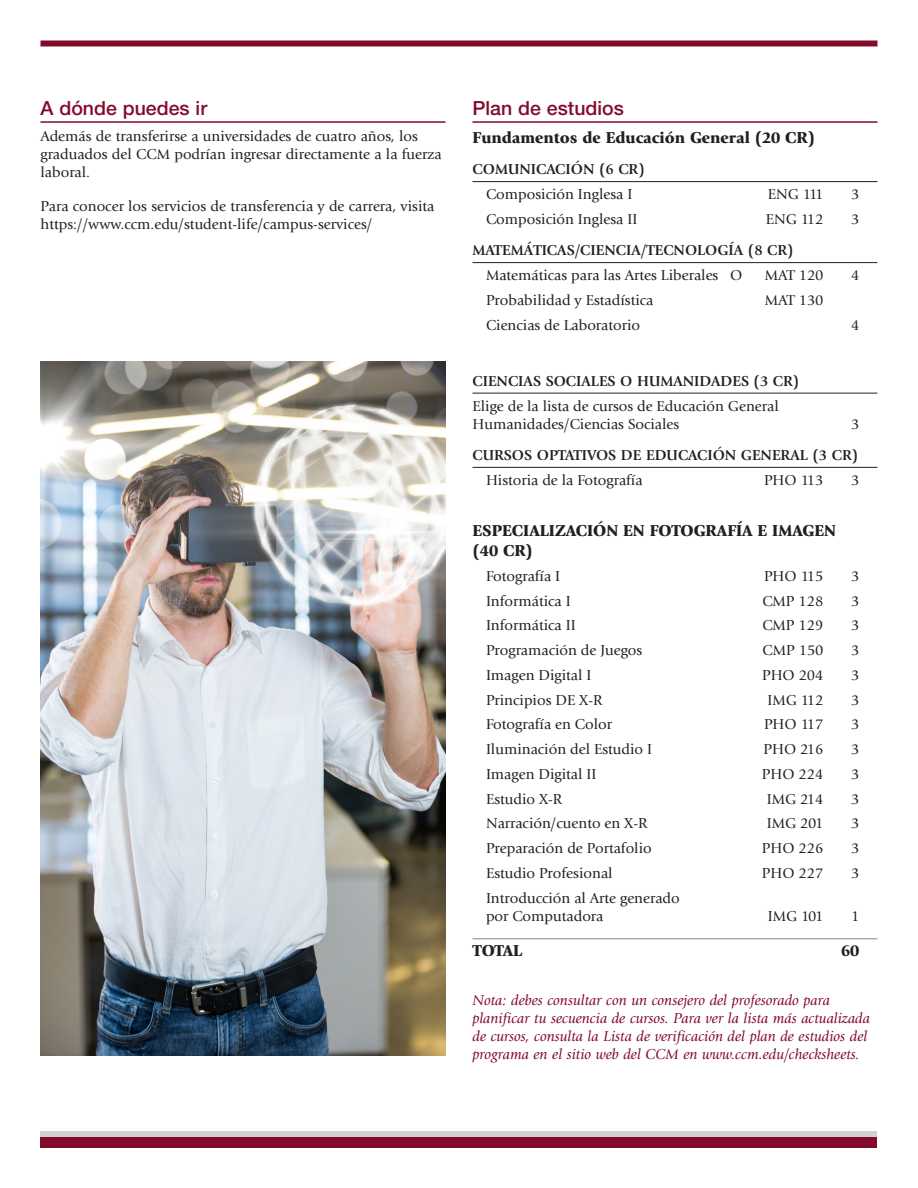
<style>
.page{position:relative;width:918px;height:1188px;background:#fff}
.page>*{position:absolute;margin:0;border:0;box-sizing:border-box;transform-origin:0 0}
.Headers{font:500 19.5px "Helvetica Neue";color:#830a2b}
.Curriculum_Subhead{font:900 16.5px/19.8px "Giovanni";color:#231f20}
.Total_Program_Credit{font:900 16.5px "Giovanni";letter-spacing:-.02em;color:#231f20}
.Course{font:15px/18px "Giovanni";color:#231f20}
.Advisor_Note{font:italic 15px/18px "Giovanni";color:#830a2b}
.Copy{font:15px/18px "Giovanni";color:#231f20}
.Course_Column_Header{font:700 15px "Giovanni";color:#231f20}
</style>
<div class="page">
<div style="left:40px;top:1131px;width:837px;height:17px;background:#d1d2d4"></div>
<div style="left:40px;top:1137px;width:837px;height:11px;background:#830a2b"></div>
<div style="left:40px;top:40px;width:838px;height:6px;background:#830a2b"></div>
<hr style="left:40px;top:121px;width:406px;height:2px;background:#830a2b">
<hr style="left:472px;top:121px;width:406px;height:2px;background:#830a2b">
<hr style="left:472px;top:181px;width:406px;height:1px;background:#231f20">
<hr style="left:472px;top:262px;width:406px;height:1px;background:#231f20">
<hr style="left:472px;top:393px;width:406px;height:1px;background:#231f20">
<hr style="left:472px;top:467px;width:406px;height:1px;background:#231f20">
<hr style="left:472px;top:938px;width:406px;height:1px;background:#939598">
<img style="left:40px;top:362px;width:406px;height:693px">
<p class="Headers" style="left:40px;top:96px;width:168px">A dónde puedes ir</p>
<p class="Copy" style="left:40px;top:127px;width:403px">Además de transferirse a universidades de cuatro años, los graduados del CCM podrían ingresar directamente a la fuerza laboral.</p>
<p class="Copy" style="left:40px;top:198px;width:395px">Para conocer los servicios de transferencia y de carrera, visita https://www.ccm.edu/student-life/campus-services/</p>
<p class="Headers" style="left:472px;top:96px;width:153px">Plan de estudios</p>
<p class="Curriculum_Subhead" style="left:472px;top:128px;width:344px">Fundamentos de Educación General (20 CR)</p>
<p class="Course_Column_Header" style="left:472px;top:161px;width:174px">COMUNICACIÓN (6 CR)</p>
<p class="Course" style="left:486px;top:185px;width:148px">Composición Inglesa I</p>
<p class="Course" style="left:768px;top:185px;width:57px">ENG 111</p>
<p class="Course" style="left:851px;top:185px;width:10px">3</p>
<p class="Course" style="left:486px;top:210px;width:153px">Composición Inglesa II</p>
<p class="Course" style="left:766px;top:210px;width:59px">ENG 112</p>
<p class="Course" style="left:851px;top:210px;width:10px">3</p>
<p class="Course_Column_Header" style="left:472px;top:242px;width:323px">MATEMÁTICAS/CIENCIA/TECNOLOGÍA (8 CR)</p>
<p class="Course" style="left:486px;top:266px;width:258px">Matemáticas para las Artes Liberales O</p>
<p class="Course" style="left:765px;top:266px;width:60px">MAT 120</p>
<p class="Course" style="left:851px;top:266px;width:10px">4</p>
<p class="Course" style="left:486px;top:291px;width:169px">Probabilidad y Estadística</p>
<p class="Course" style="left:765px;top:291px;width:60px">MAT 130</p>
<p class="Course" style="left:486px;top:316px;width:156px">Ciencias de Laboratorio</p>
<p class="Course" style="left:851px;top:316px;width:10px">4</p>
<p class="Course_Column_Header" style="left:472px;top:372px;width:328px">CIENCIAS SOCIALES O HUMANIDADES (3 CR)</p>
<p class="Course" style="left:472px;top:397px;width:308px">Elige de la lista de cursos de Educación General<br>Humanidades/Ciencias Sociales</p>
<p class="Course" style="left:851px;top:415px;width:10px">3</p>
<p class="Course_Column_Header" style="left:472px;top:447px;width:387px">CURSOS OPTATIVOS DE EDUCACIÓN GENERAL (3 CR)</p>
<p class="Course" style="left:486px;top:471px;width:158px">Historia de la Fotografía</p>
<p class="Course" style="left:764px;top:471px;width:61px">PHO 113</p>
<p class="Course" style="left:851px;top:471px;width:10px">3</p>
<p class="Curriculum_Subhead" style="left:472px;top:521px;width:365px">ESPECIALIZACIÓN EN FOTOGRAFÍA E IMAGEN (40 CR)</p>
<p class="Course" style="left:486px;top:567px;width:76px">Fotografía I</p>
<p class="Course" style="left:764px;top:567px;width:61px">PHO 115</p>
<p class="Course" style="left:851px;top:567px;width:10px">3</p>
<p class="Course" style="left:486px;top:592px;width:86px">Informática I</p>
<p class="Course" style="left:762px;top:592px;width:63px">CMP 128</p>
<p class="Course" style="left:851px;top:592px;width:10px">3</p>
<p class="Course" style="left:486px;top:617px;width:91px">Informática II</p>
<p class="Course" style="left:762px;top:617px;width:63px">CMP 129</p>
<p class="Course" style="left:851px;top:617px;width:10px">3</p>
<p class="Course" style="left:486px;top:641px;width:158px">Programación de Juegos</p>
<p class="Course" style="left:763px;top:641px;width:62px">CMP 150</p>
<p class="Course" style="left:851px;top:641px;width:10px">3</p>
<p class="Course" style="left:486px;top:666px;width:107px">Imagen Digital I</p>
<p class="Course" style="left:762px;top:666px;width:63px">PHO 204</p>
<p class="Course" style="left:851px;top:666px;width:10px">3</p>
<p class="Course" style="left:486px;top:691px;width:118px">Principios DE X-R</p>
<p class="Course" style="left:767px;top:691px;width:58px">IMG 112</p>
<p class="Course" style="left:851px;top:691px;width:10px">3</p>
<p class="Course" style="left:486px;top:716px;width:128px">Fotografía en Color</p>
<p class="Course" style="left:764px;top:716px;width:61px">PHO 117</p>
<p class="Course" style="left:851px;top:716px;width:10px">3</p>
<p class="Course" style="left:486px;top:740px;width:168px">Iluminación del Estudio I</p>
<p class="Course" style="left:763px;top:740px;width:62px">PHO 216</p>
<p class="Course" style="left:851px;top:740px;width:10px">3</p>
<p class="Course" style="left:486px;top:765px;width:112px">Imagen Digital II</p>
<p class="Course" style="left:762px;top:765px;width:63px">PHO 224</p>
<p class="Course" style="left:851px;top:765px;width:10px">3</p>
<p class="Course" style="left:486px;top:790px;width:78px">Estudio X-R</p>
<p class="Course" style="left:767px;top:790px;width:58px">IMG 214</p>
<p class="Course" style="left:851px;top:790px;width:10px">3</p>
<p class="Course" style="left:486px;top:815px;width:163px">Narración/cuento en X-R</p>
<p class="Course" style="left:767px;top:815px;width:58px">IMG 201</p>
<p class="Course" style="left:851px;top:815px;width:10px">3</p>
<p class="Course" style="left:486px;top:839px;width:167px">Preparación de Portafolio</p>
<p class="Course" style="left:762px;top:839px;width:63px">PHO 226</p>
<p class="Course" style="left:851px;top:839px;width:10px">3</p>
<p class="Course" style="left:486px;top:864px;width:128px">Estudio Profesional</p>
<p class="Course" style="left:762px;top:864px;width:63px">PHO 227</p>
<p class="Course" style="left:851px;top:864px;width:10px">3</p>
<p class="Course" style="left:486px;top:889px;width:195px">Introducción al Arte generado por Computadora</p>
<p class="Course" style="left:768px;top:907px;width:57px">IMG 101</p>
<p class="Course" style="left:851px;top:907px;width:10px">1</p>
<p class="Total_Program_Credit" style="left:472px;top:941px;width:51px">TOTAL</p>
<p class="Total_Program_Credit" style="left:841px;top:941px;width:20px">60</p>
<p class="Advisor_Note" style="left:472px;top:992px;width:399px">Nota: debes consultar con un consejero del profesorado para planificar tu secuencia de cursos. Para ver la lista más actualizada de cursos, consulta la Lista de verificación del plan de estudios del programa en el sitio web del CCM en www.ccm.edu/checksheets.</p>
</div>
